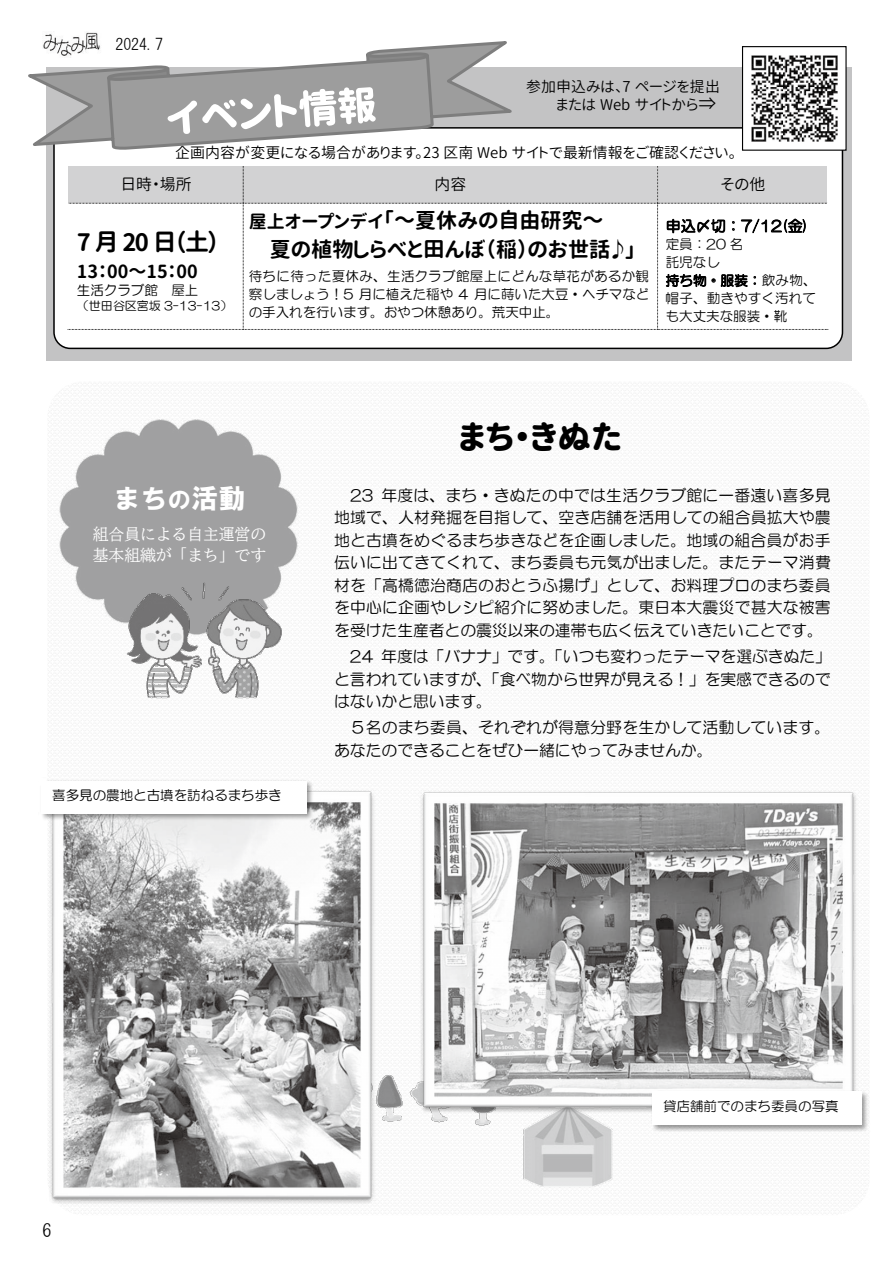
<style>
.page{position:relative;width:893px;height:1263px;background:#fff}
.page>*{position:absolute;margin:0;border:0;box-sizing:border-box;transform-origin:0 0}
.t1{font:33px "Gen Jyuu Gothic X P Heavy";color:#000}
.t2{font:27px "HGS Soei Kakugothic UB";color:#fff}
.t3{font:24px "Gen Jyuu Gothic X P Bold";color:#000}
.t4{font:21px/28.7px "Gen Jyuu Gothic X P Bold";color:#000}
.t5{font:18px "Gen Jyuu Gothic X P Bold";color:#000}
.t6{font:18px "HG Gothic M";color:#000}
.t7{font:15.9px/22.5px "HG Maru Gothic MPRO";color:#000;text-align:justify}
.t8{font:15.9px/20.5px "BIZ UD Mincho Medium";color:#fff}
.t9{font:15.9px "Gen Jyuu Gothic X P Normal";color:#000}
.t10{font:15.9px "HG Gothic M";color:#000}
.t11{font:15px/18px "Gen Jyuu Gothic X P Normal";color:#000;text-align:right}
.t12{font:15px "HG Maru Gothic MPRO";letter-spacing:.01em;color:#000}
.t13{font:13.5px/18px "HG Maru Gothic MPRO";color:#000;text-align:justify}
.t14{font:12px "HG Maru Gothic MPRO";letter-spacing:-.01em;color:#000}
.s1{font-size:18px}
.s2{font-size:24px}
</style>
<div class="page">
<img style="left:45px;top:32px;width:53px;height:7px">
<div style="left:46px;top:67px;width:805px;height:294px;background:#c3c3c4"></div>
<div style="left:53px;top:127px;width:790px;height:222px;background:#fff;border:2px solid #000;border-radius:16px"></div>
<svg style="left:68px;top:166px;width:760px;height:164px"></svg>
<div style="left:47px;top:381px;width:823px;height:834px;background:#fafafa;border-radius:36px"></div>
<img style="left:377px;top:1075px;width:114px;height:50px">
<img style="left:744px;top:55px;width:101px;height:94px">
<div style="left:742px;top:46px;width:105px;height:105px;border:1px solid #000"></div>
<svg style="left:28px;top:39px;width:494px;height:113px"></svg>
<img style="left:111px;top:65px;width:319px;height:77px">
<svg style="left:168px;top:87px;width:208px;height:47px"></svg>
<img style="left:523px;top:1115px;width:90px;height:72px">
<img style="left:49px;top:790px;width:328px;height:414px">
<img style="left:418px;top:791px;width:438px;height:324px">
<img style="left:649px;top:1088px;width:217px;height:44px">
<img style="left:649px;top:1094px;width:220px;height:35px">
<div style="left:652px;top:1091px;width:210px;height:34px;background:#fff"></div>
<img style="left:43px;top:780px;width:273px;height:42px">
<img style="left:42px;top:783px;width:274px;height:34px">
<div style="left:41px;top:781px;width:266px;height:32px;background:#fff"></div>
<img style="left:59px;top:419px;width:239px;height:200px">
<div style="left:67px;top:480px;width:218px;height:137px;background:#a0a0a1"></div>
<img style="left:113px;top:580px;width:181px;height:119px">
<p class="t10" style="left:115px;top:36px;width:49px">2024.7</p>
<p class="t11" style="left:526px;top:77px;width:195px">参加申込みは、7 ページを提出または Web サイトから<span class="s1">⇒</span></p>
<p class="t11" style="left:175px;top:143px;width:563px">企画内容が変更になる場合があります。23 区南 Web サイトで最新情報をご確認ください。</p>
<p class="t9" style="left:120px;top:173px;width:73px">日時・場所</p>
<p class="t9" style="left:435px;top:173px;width:33px">内容</p>
<p class="t9" style="left:720px;top:173px;width:46px">その他</p>
<h3 class="t3" style="left:77px;top:224px;width:144px">7月 20 日（土）</h3>
<p class="t5" style="left:77px;top:258px;width:122px">13：00～15：00</p>
<p class="t13" style="left:77px;top:281px;width:123px">生活クラブ館 屋上</p>
<p class="t14" style="left:77px;top:300px;width:157px">（世田谷区宮坂 3-13-13）</p>
<h3 class="t4" style="left:270px;top:206px;width:367px;text-indent:-21px"><span class="s1">屋上オープンデイ</span>「～夏休みの自由研究～<br>夏の植物しらべと田んぼ（稲）のお世話♪」</h3>
<p class="t13" style="left:249px;top:267px;width:402px">待ちに待った夏休み、生活クラブ館屋上にどんな草花があるか観察しましょう！5 月に植えた稲や 4 月に蒔いた大豆・ヘチマなどの手入れを行います。おやつ休憩あり。荒天中止。</p>
<p class="t12" style="left:666px;top:218px;width:144px">申込〆切：7/12(金)</p>
<p class="t13" style="left:666px;top:235px;width:152px;text-align:left">定員：20 名<br>託児なし<br>持ち物・服装：飲み物、帽子、動きやすく汚れても大丈夫な服装・靴</p>
<h2 class="t2" style="left:113px;top:484px;width:133px">まち<span class="s2">の</span>活動</h2>
<p class="t8" style="left:93px;top:524px;width:175px">組合員による自主運営の基本組織が「まち」です</p>
<p class="t13" style="left:52px;top:786px;width:231px">喜多見の農地と古墳を訪ねるまち歩き</p>
<h1 class="t1" style="left:459px;top:412px;width:165px">まち・きぬた</h1>
<p class="t7" style="left:334px;top:484px;width:498px;text-indent:16px">23 年度は、まち・きぬたの中では生活クラブ館に一番遠い喜多見地域で、人材発掘を目指して、空き店舗を活用しての組合員拡大や農地と古墳をめぐるまち歩きなどを企画しました。地域の組合員がお手伝いに出てきてくれて、まち委員も元気が出ました。またテーマ消費材を「高橋徳治商店のおとうふ揚げ」として、お料理プロのまち委員を中心に企画やレシピ紹介に努めました。東日本大震災で甚大な被害を受けた生産者との震災以来の連帯も広く伝えていきたいことです。</p>
<p class="t7" style="left:334px;top:645px;width:498px;text-indent:16px">24 年度は「バナナ」です。「いつも変わったテーマを選ぶきぬた」と言われていますが、「食べ物から世界が見える！」を実感できるのではないかと思います。</p>
<p class="t7" style="left:334px;top:716px;width:498px;text-indent:16px">５名のまち委員、それぞれが得意分野を生かして活動しています。あなたのできることをぜひ一緒にやってみませんか。</p>
<p class="t6" style="left:42px;top:1221px;width:10px">6</p>
<p class="t13" style="left:663px;top:1097px;width:177px">貸店舗前でのまち委員の写真</p>
</div>
